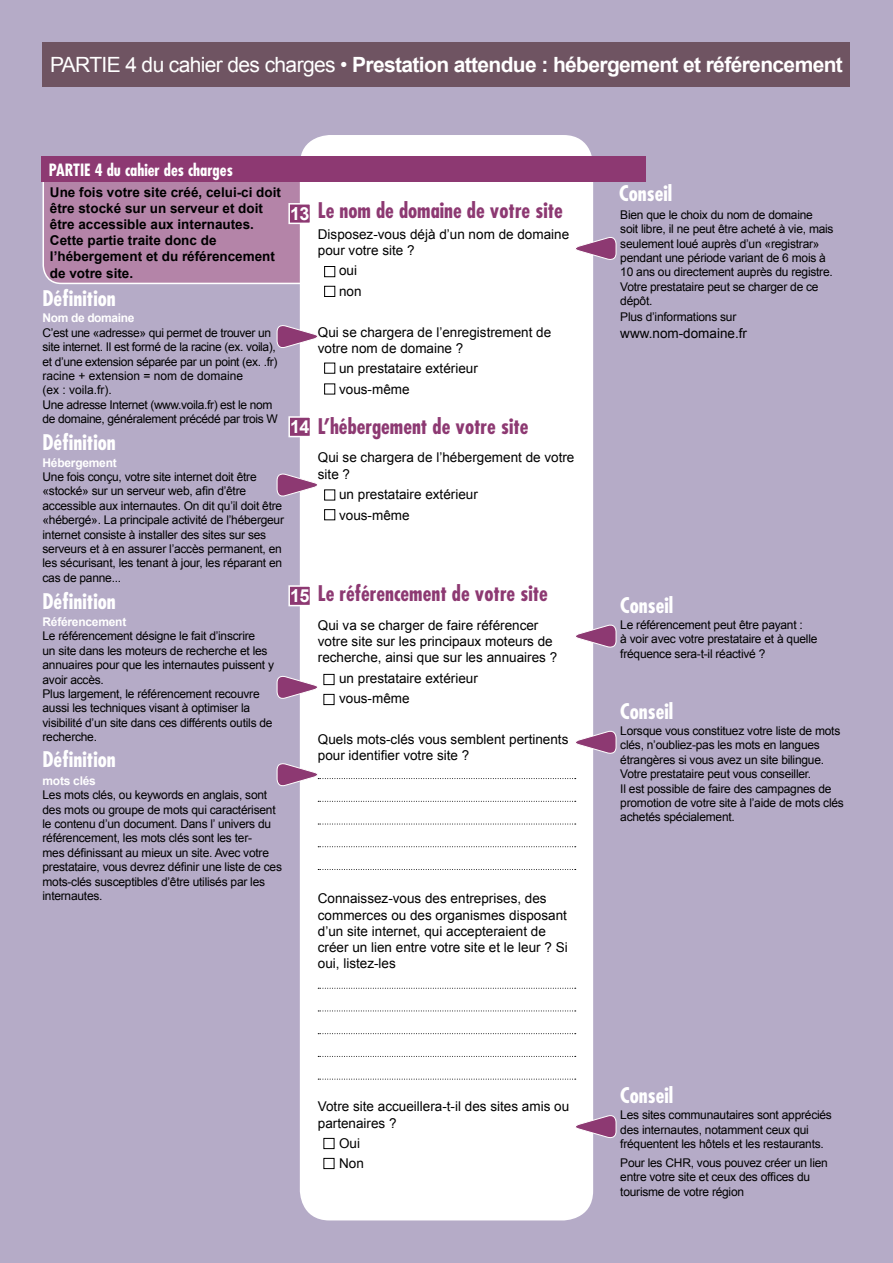
<style>
.page{position:relative;width:893px;height:1263px;background:#b5abc7}
.page>*{position:absolute;margin:0;border:0;box-sizing:border-box;transform-origin:0 0}
.t1{font:700 condensed 21px "Futura";color:#8d3972}
.t2{font:700 21px "Arial";letter-spacing:-.03em;color:#fff}
.t3{font:700 condensed 21px "Futura";color:#fff}
.t4{font:700 18px "Arial";color:#fff}
.t5{font:700 condensed 16.5px "Futura";color:#fff}
.t6{font:13.5px/16.2px "Arial";color:#000}
.t7{font:700 13.5px/16.2px "Arial";color:#000}
.t8{font:12px/14.4px "Arial";letter-spacing:-.02em;color:#000}
.t9{font:700 12px "Arial";letter-spacing:-.02em;color:#fff}
.s1{font-weight:400}
</style>
<div class="page">
<div style="left:43px;top:157px;width:297px;height:126px;background:#b484a8;border-radius:18px"></div>
<div style="left:43px;top:156px;width:298px;height:128px;border:2px solid #fff;border-radius:18px"></div>
<div style="left:300px;top:135px;width:293px;height:1085px;background:#fff;border-radius:30px"></div>
<div style="left:323px;top:674px;width:11px;height:11px;border:1px solid #000"></div>
<div style="left:323px;top:1138px;width:11px;height:11px;border:1px solid #000"></div>
<div style="left:323px;top:694px;width:11px;height:11px;border:1px solid #000"></div>
<div style="left:323px;top:1158px;width:11px;height:11px;border:1px solid #000"></div>
<div style="left:43px;top:43px;width:807px;height:44px;background:#6f5462"></div>
<div style="left:324px;top:286px;width:11px;height:11px;border:1px solid #000"></div>
<div style="left:324px;top:363px;width:11px;height:11px;border:1px solid #000"></div>
<div style="left:219px;top:156px;width:426px;height:26px;background:#8d3972"></div>
<div style="left:41px;top:156px;width:199px;height:26px;background:#8d3972"></div>
<div style="left:324px;top:266px;width:11px;height:11px;border:1px solid #000"></div>
<div style="left:324px;top:383px;width:11px;height:11px;border:1px solid #000"></div>
<div style="left:324px;top:489px;width:11px;height:11px;border:1px solid #000"></div>
<div style="left:324px;top:509px;width:11px;height:11px;border:1px solid #000"></div>
<svg style="left:318px;top:801px;width:258px;height:1px"></svg>
<svg style="left:318px;top:824px;width:258px;height:1px"></svg>
<svg style="left:318px;top:846px;width:258px;height:1px"></svg>
<svg style="left:318px;top:869px;width:258px;height:1px"></svg>
<svg style="left:318px;top:988px;width:258px;height:1px"></svg>
<svg style="left:318px;top:1010px;width:258px;height:1px"></svg>
<svg style="left:318px;top:1033px;width:258px;height:1px"></svg>
<svg style="left:318px;top:1056px;width:258px;height:1px"></svg>
<svg style="left:318px;top:1079px;width:258px;height:1px"></svg>
<svg style="left:277px;top:472px;width:40px;height:26px"></svg>
<svg style="left:277px;top:674px;width:41px;height:26px"></svg>
<div style="left:289px;top:417px;width:21px;height:20px;background:#8d3972"></div>
<div style="left:288px;top:416px;width:23px;height:21px;border:2px solid #fff"></div>
<div style="left:289px;top:586px;width:21px;height:20px;background:#8d3972"></div>
<div style="left:288px;top:585px;width:23px;height:21px;border:2px solid #fff"></div>
<svg style="left:277px;top:762px;width:299px;height:26px"></svg>
<div style="left:289px;top:204px;width:21px;height:19px;background:#8d3972"></div>
<div style="left:288px;top:203px;width:23px;height:21px;border:2px solid #fff"></div>
<svg style="left:277px;top:323px;width:41px;height:27px"></svg>
<svg style="left:576px;top:623px;width:40px;height:26px"></svg>
<svg style="left:576px;top:729px;width:40px;height:26px"></svg>
<svg style="left:576px;top:1114px;width:40px;height:26px"></svg>
<svg style="left:576px;top:235px;width:40px;height:26px"></svg>
<h1 class="t2" style="left:50px;top:53px;width:794px"><span class="s1">PARTIE 4 du cahier des charges •</span> Prestation attendue : hébergement et référencement</h1>
<h3 class="t5" style="left:49px;top:159px;width:186px">PARTIE 4 du cahier des charges</h3>
<p class="t7" style="left:50px;top:184px;width:233px">Une fois votre site créé, celui-ci doit être stocké sur un serveur et doit être accessible aux internautes.<br>Cette partie traite donc de l’hébergement et du référencement de votre site.</p>
<h1 class="t3" style="left:43px;top:284px;width:75px">Définition</h1>
<p class="t9" style="left:43px;top:311px;width:94px">Nom de domaine</p>
<p class="t8" style="left:43px;top:325px;width:237px">C’est une «adresse» qui permet de trouver un site internet. Il est formé de la racine (ex. voila), et d’une extension séparée par un point (ex. .fr) racine + extension = nom de domaine<br>(ex : voila.fr).<br>Une adresse Internet (www.voila.fr) est le nom de domaine, généralement précédé par trois W</p>
<h1 class="t3" style="left:43px;top:429px;width:75px">Définition</h1>
<h2 class="t4" style="left:290px;top:204px;width:21px">13</h2>
<h2 class="t4" style="left:290px;top:417px;width:21px">14</h2>
<p class="t9" style="left:43px;top:456px;width:76px">Hébergement</p>
<p class="t8" style="left:43px;top:470px;width:243px">Une fois conçu, votre site internet doit être «stocké» sur un serveur web, afin d’être accessible aux internautes. On dit qu’il doit être «hébergé». La principale activité de l’hébergeur internet consiste à installer des sites sur ses serveurs et à en assurer l’accès permanent, en les sécurisant, les tenant à jour, les réparant en cas de panne...</p>
<h1 class="t3" style="left:43px;top:588px;width:75px">Définition</h1>
<p class="t9" style="left:43px;top:615px;width:85px">Référencement</p>
<p class="t8" style="left:43px;top:629px;width:233px">Le référencement désigne le fait d’inscrire<br>un site dans les moteurs de recherche et les annuaires pour que les internautes puissent y avoir accès.<br>Plus largement, le référencement recouvre aussi les techniques visant à optimiser la visibilité d’un site dans ces différents outils de recherche.</p>
<h1 class="t3" style="left:43px;top:746px;width:75px">Définition</h1>
<p class="t9" style="left:43px;top:774px;width:55px">mots clés</p>
<p class="t8" style="left:43px;top:788px;width:241px">Les mots clés, ou keywords en anglais, sont des mots ou groupe de mots qui caractérisent le contenu d’un document. Dans l’ univers du référencement, les mots clés sont les ter-<br>mes définissant au mieux un site. Avec votre prestataire, vous devrez définir une liste de ces mots-clés susceptibles d’être utilisés par les internautes.</p>
<h2 class="t4" style="left:290px;top:586px;width:21px">15</h2>
<h1 class="t1" style="left:318px;top:197px;width:247px">Le nom de domaine de votre site</h1>
<p class="t6" style="left:318px;top:226px;width:253px">Disposez-vous déjà d’un nom de domaine pour votre site ?</p>
<p class="t6" style="left:339px;top:261px;width:24px;line-height:20.4px">oui non</p>
<p class="t6" style="left:318px;top:324px;width:235px">Qui se chargera de l’enregistrement de votre nom de domaine ?</p>
<p class="t6" style="left:339px;top:359px;width:140px;line-height:20.4px">un prestataire extérieur vous-même</p>
<h1 class="t1" style="left:318px;top:412px;width:212px">L’hébergement de votre site</h1>
<p class="t6" style="left:318px;top:450px;width:258px">Qui se chargera de l’hébergement de votre site ?</p>
<p class="t6" style="left:339px;top:484px;width:140px;line-height:20.4px">un prestataire extérieur vous-même</p>
<h1 class="t1" style="left:318px;top:579px;width:232px">Le référencement de votre site</h1>
<p class="t6" style="left:318px;top:617px;width:241px">Qui va se charger de faire référencer votre site sur les principaux moteurs de recherche, ainsi que sur les annuaires ?</p>
<p class="t6" style="left:339px;top:668px;width:140px;line-height:20.4px">un prestataire extérieur vous-même</p>
<p class="t6" style="left:318px;top:731px;width:252px">Quels mots-clés vous semblent pertinents pour identifier votre site ?</p>
<p class="t6" style="left:318px;top:890px;width:251px">Connaissez-vous des entreprises, des commerces ou des organismes disposant d’un site internet, qui accepteraient de créer un lien entre votre site et le leur ? Si oui, listez-les</p>
<h1 class="t3" style="left:619px;top:180px;width:54px">Conseil</h1>
<p class="t8" style="left:620px;top:207px;width:215px">Bien que le choix du nom de domaine soit libre, il ne peut être acheté à vie, mais seulement loué auprès d’un «registrar» pendant une période variant de 6 mois à 10 ans ou directement auprès du registre.<br>Votre prestataire peut se charger de ce dépôt.</p>
<p class="t8" style="left:620px;top:310px;width:118px">Plus d’informations sur</p>
<p class="t6" style="left:620px;top:325px;width:128px">www.nom-domaine.fr</p>
<h1 class="t3" style="left:620px;top:591px;width:54px">Conseil</h1>
<p class="t8" style="left:620px;top:617px;width:199px">Le référencement peut être payant :<br>à voir avec votre prestataire et à quelle fréquence sera-t-il réactivé ?</p>
<h1 class="t3" style="left:620px;top:697px;width:54px">Conseil</h1>
<p class="t8" style="left:620px;top:724px;width:225px">Lorsque vous constituez votre liste de mots clés, n’oubliez-pas les mots en langues étrangères si vous avez un site bilingue.<br>Votre prestataire peut vous conseiller.<br>Il est possible de faire des campagnes de promotion de votre site à l’aide de mots clés achetés spécialement.</p>
<p class="t6" style="left:318px;top:1098px;width:253px">Votre site accueillera-t-il des sites amis ou partenaires ?</p>
<p class="t6" style="left:339px;top:1133px;width:26px;line-height:20.4px">Oui<br>Non</p>
<h1 class="t3" style="left:620px;top:1082px;width:54px">Conseil</h1>
<p class="t8" style="left:620px;top:1108px;width:213px">Les sites communautaires sont appréciés des internautes, notamment ceux qui fréquentent les hôtels et les restaurants.</p>
<p class="t8" style="left:620px;top:1155px;width:209px">Pour les CHR, vous pouvez créer un lien entre votre site et ceux des offices du tourisme de votre région</p>
</div>
